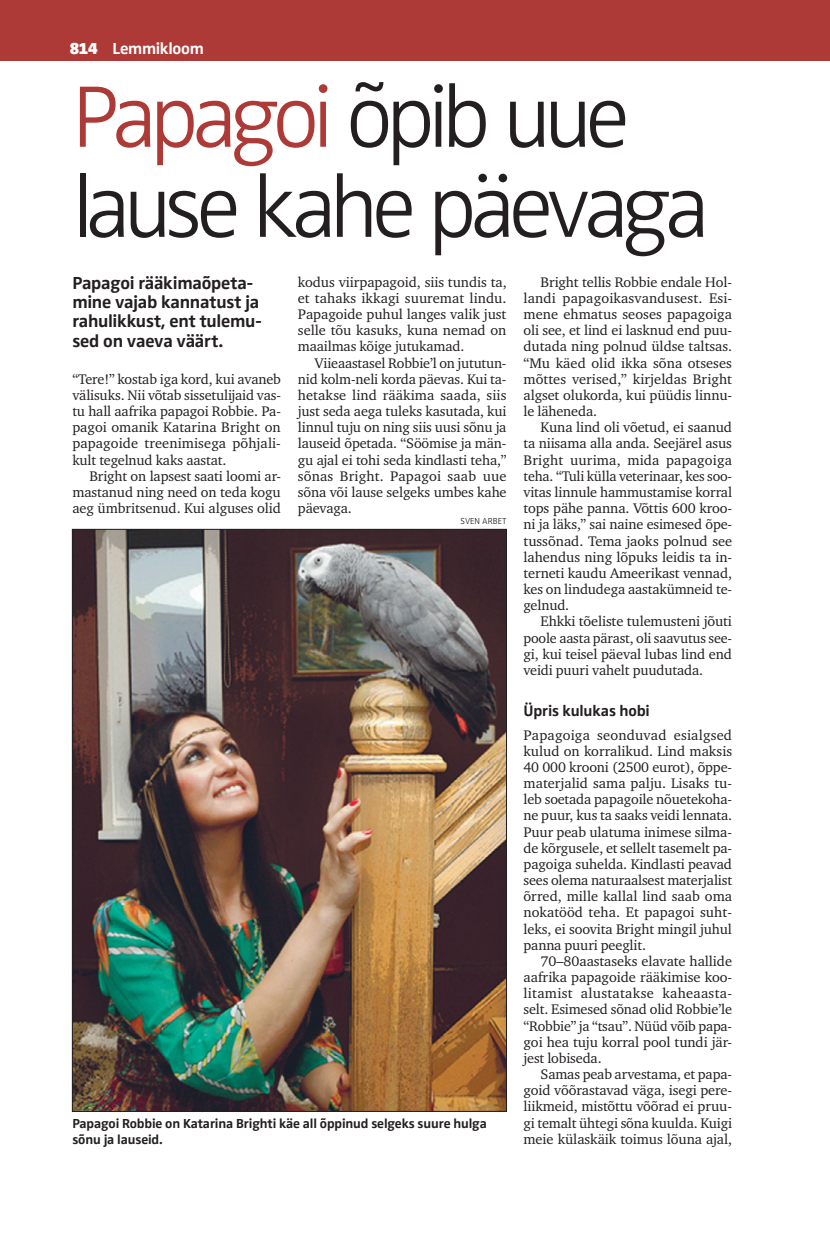
<style>
.page{position:relative;width:830px;height:1234px;background:#fff}
.page>*{position:absolute;margin:0;border:0;box-sizing:border-box;transform-origin:0 0}
.t1{font:300 90px/90px "Zwo Pro";letter-spacing:-.075em;color:#231f20}
.t2{font:700 18px/19.5px "Zwo Pro";letter-spacing:-.02em;color:#231f20}
.t3{font:700 16.5px "Zwo Pro";letter-spacing:-.02em;color:#fff}
.t4{font:700 15.75px "Zwo Pro";letter-spacing:-.01em;color:#231f20}
.t5{font:14.25px/16.2px "Charter ITC";letter-spacing:-.01em;color:#231f20;text-align:justify}
.t6{font:700 13.5px/16.2px "Zwo Pro";letter-spacing:-.01em;color:#231f20}
.t7{font:300 9px "Zwo Pro";color:#231f20}
.s1{font-weight:900}
.s2{color:#ad3a36}
</style>
<div class="page">
<hr style="left:829px;top:0;width:1px;height:60px;background:#ad3a36">
<div style="left:0;top:0;width:829px;height:60px;background:#ad3a36"></div>
<img style="left:74px;top:531px;width:430px;height:578px">
<p class="t3" style="left:70px;top:39px;width:135px"><span class="s1">814</span> Lemmikloom</p>
<h1 class="t1" style="left:72px;top:74px;width:638px"><span class="s2">Papagoi</span> õpib uue lause kahe päevaga</h1>
<p class="t2" style="left:72px;top:273px;width:191px">Papagoi rääkimaõpeta&shy;mine vajab kannatust ja rahulikkust, ent tulemu&shy;sed on vaeva väärt.</p>
<p class="t5" style="left:72px;top:371px;width:210px">“Tere!” kostab iga kord, kui avaneb välisuks. Nii võtab sissetulijaid vas&shy;tu hall aafrika papagoi Robbie. Pa&shy;pagoi omanik Katarina Bright on papagoide treenimisega põhjali&shy;kult tegelnud kaks aastat.</p>
<p class="t5" style="left:72px;top:467px;width:210px;text-indent:17px">Bright on lapsest saati loomi ar&shy;mastanud ning need on teda kogu aeg ümbritsenud. Kui alguses olid</p>
<p class="t5" style="left:298px;top:274px;width:210px">kodus viirpapagoid, siis tundis ta, et tahaks ikkagi suuremat lindu.<br>Papagoide puhul langes valik just selle tõu kasuks, kuna nemad on maailmas kõige jutukamad.</p>
<p class="t5" style="left:298px;top:354px;width:210px;text-indent:17px">Viieaastasel Robbie’l on jututun&shy;nid kolm-neli korda päevas. Kui ta&shy;hetakse lind rääkima saada, siis just seda aega tuleks kasutada, kui linnul tuju on ning siis uusi sõnu ja lauseid õpetada. “Söömise ja män&shy;gu ajal ei tohi seda kindlasti teha,” sõnas Bright. Papagoi saab uue sõna või lause selgeks umbes kahe päevaga.</p>
<p class="t7" style="left:460px;top:516px;width:47px">SVEN ARBET</p>
<p class="t6" style="left:72px;top:1114px;width:416px">Papagoi Robbie on Katarina Brighti käe all õppinud selgeks suure hulga sõnu ja lauseid.</p>
<p class="t5" style="left:523px;top:274px;width:210px;text-indent:17px">Bright tellis Robbie endale Hol&shy;landi papagoikasvandusest. Esi&shy;mene ehmatus seoses papagoiga oli see, et lind ei lasknud end puu&shy;dutada ning polnud üldse taltsas. “Mu käed olid ikka sõna otseses mõttes verised,” kirjeldas Bright algset olukorda, kui püüdis linnu&shy;le läheneda.</p>
<p class="t5" style="left:523px;top:419px;width:210px;text-indent:17px">Kuna lind oli võetud, ei saanud ta niisama alla anda. Seejärel asus Bright uurima, mida papagoiga teha. “Tuli külla veterinaar, kes soo&shy;vitas linnule hammustamise korral tops pähe panna. Võttis 600 kroo&shy;ni ja läks,” sai naine esimesed õpe&shy;tussõnad. Tema jaoks polnud see lahendus ning lõpuks leidis ta in&shy;terneti kaudu Ameerikast vennad, kes on lindudega aastakümneid te&shy;gelnud.</p>
<p class="t5" style="left:523px;top:613px;width:210px;text-indent:17px">Ehkki tõeliste tulemusteni jõuti poole aasta pärast, oli saavutus see&shy;gi, kui teisel päeval lubas lind end veidi puuri vahelt puudutada.</p>
<p class="t4" style="left:523px;top:701px;width:128px">Üpris kulukas hobi</p>
<p class="t5" style="left:523px;top:726px;width:210px">Papagoiga seonduvad esialgsed kulud on korralikud. Lind maksis 40 000 krooni (2500 eurot), õppe&shy;materjalid sama palju. Lisaks tu&shy;leb soetada papagoile nõuetekoha&shy;ne puur, kus ta saaks veidi lennata.<br>Puur peab ulatuma inimese silma&shy;de kõrgusele, et sellelt tasemelt pa&shy;pagoiga suhelda. Kindlasti peavad sees olema naturaalsest materjalist õrred, mille kallal lind saab oma nokatööd teha. Et papagoi suht&shy;leks, ei soovita Bright mingil juhul panna puuri peeglit.</p>
<p class="t5" style="left:523px;top:952px;width:210px;text-indent:17px">70–80aastaseks elavate hallide aafrika papagoide rääkimise koo&shy;litamist alustatakse kaheaasta&shy;selt. Esimesed sõnad olid Robbie’le “Robbie” ja “tsau”. Nüüd võib papa&shy;goi hea tuju korral pool tundi jär&shy;jest lobiseda.</p>
<p class="t5" style="left:523px;top:1065px;width:210px;text-indent:17px">Samas peab arvestama, et papa&shy;goid võõrastavad väga, isegi pere&shy;liikmeid, mistõttu võõrad ei pruu&shy;gi temalt ühtegi sõna kuulda. Kuigi meie külaskäik toimus lõuna ajal,</p>
</div>
